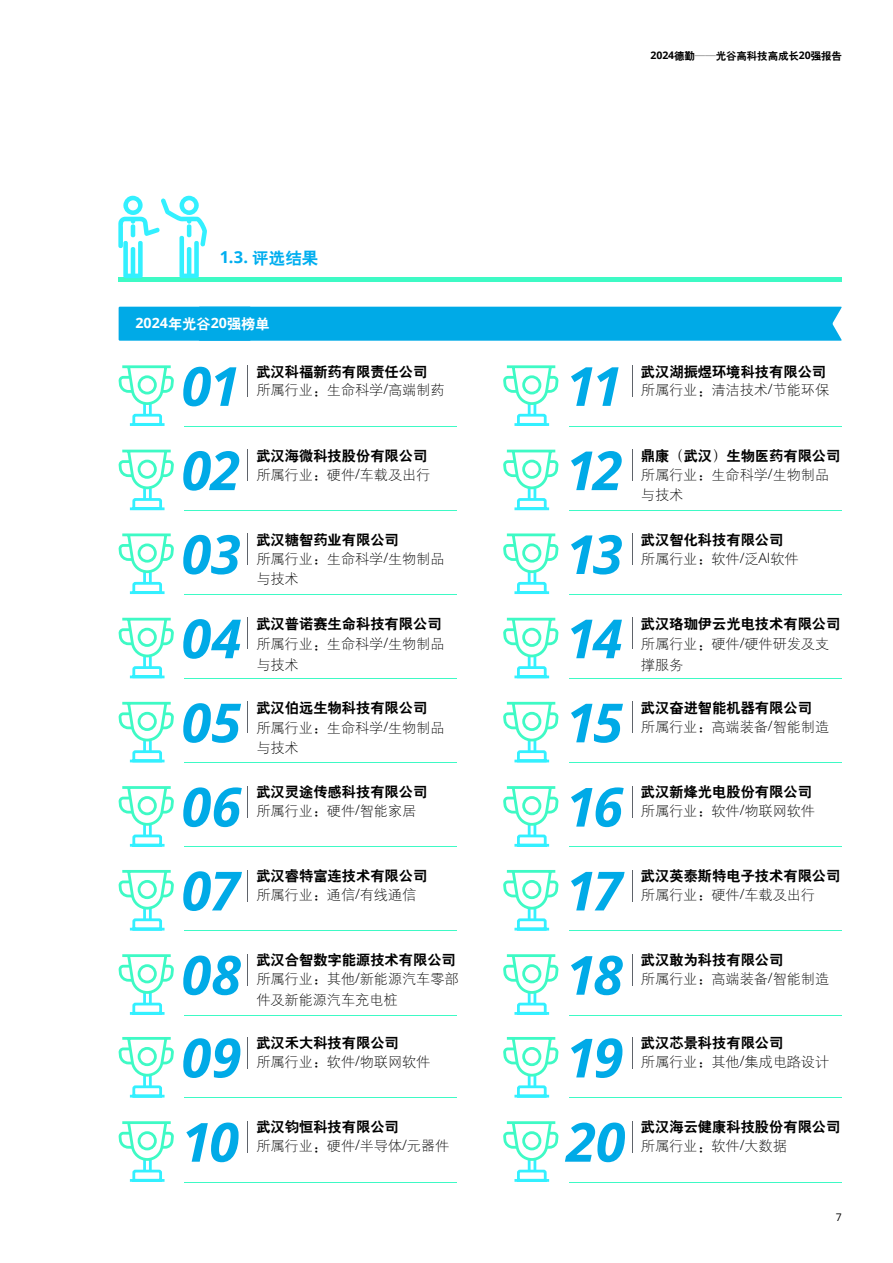
<style>
.page{position:relative;width:893px;height:1263px;background:#fff}
.page>*{position:absolute;margin:0;border:0;box-sizing:border-box;transform-origin:0 0}
.t1{font:italic 700 54px "Open Sans";letter-spacing:-.03em;color:#00aae7}
.t2{font:700 16.5px "Open Sans";color:#00aeef}
.t3{font:14.25px/20.2px "H Yg 1 gj";letter-spacing:-.01em;color:#000}
.t4{font:14.25px "H Yb 2 gj";color:#000}
.t5{font:700 14.25px "Open Sans";color:#fff}
.t6{font:10.5px "H Yb 2 gj";letter-spacing:-.01em;color:#000}
.t7{font:10.5px "Open Sans";color:#000}
.s1{font-family:"H Yb 2 gj";font-weight:400}
.s2{font-family:"Open Sans";font-weight:700}
.s3{font-family:"H Ya 6 gj"}
.s4{font-family:"Open Sans";font-weight:300}
</style>
<div class="page">
<div style="left:119px;top:307px;width:723px;height:34px;background:#00aae7"></div>
<hr style="left:118px;top:278px;width:724px;height:4px;background:#3efac5">
<svg style="left:118px;top:365px;width:56px;height:61px"></svg>
<svg style="left:503px;top:365px;width:56px;height:61px"></svg>
<svg style="left:118px;top:701px;width:56px;height:62px"></svg>
<svg style="left:503px;top:701px;width:56px;height:62px"></svg>
<svg style="left:118px;top:533px;width:56px;height:62px"></svg>
<svg style="left:503px;top:533px;width:56px;height:62px"></svg>
<svg style="left:118px;top:870px;width:56px;height:61px"></svg>
<svg style="left:503px;top:870px;width:56px;height:61px"></svg>
<svg style="left:118px;top:1037px;width:56px;height:61px"></svg>
<svg style="left:503px;top:1037px;width:56px;height:61px"></svg>
<svg style="left:118px;top:449px;width:56px;height:62px"></svg>
<svg style="left:503px;top:449px;width:56px;height:62px"></svg>
<svg style="left:118px;top:786px;width:56px;height:61px"></svg>
<svg style="left:503px;top:786px;width:56px;height:61px"></svg>
<svg style="left:118px;top:617px;width:56px;height:62px"></svg>
<svg style="left:503px;top:617px;width:56px;height:62px"></svg>
<svg style="left:118px;top:954px;width:56px;height:61px"></svg>
<svg style="left:503px;top:954px;width:56px;height:61px"></svg>
<svg style="left:118px;top:1121px;width:56px;height:61px"></svg>
<svg style="left:503px;top:1121px;width:56px;height:61px"></svg>
<hr style="left:185px;top:426px;width:272px;height:1px;background:#3efac5">
<hr style="left:569px;top:426px;width:272px;height:1px;background:#3efac5">
<hr style="left:185px;top:762px;width:272px;height:1px;background:#3efac5">
<hr style="left:569px;top:762px;width:272px;height:1px;background:#3efac5">
<hr style="left:185px;top:594px;width:272px;height:1px;background:#3efac5">
<hr style="left:569px;top:594px;width:272px;height:1px;background:#3efac5">
<hr style="left:185px;top:930px;width:272px;height:1px;background:#3efac5">
<hr style="left:569px;top:930px;width:272px;height:1px;background:#3efac5">
<hr style="left:185px;top:1097px;width:272px;height:1px;background:#3efac5">
<hr style="left:569px;top:1097px;width:272px;height:1px;background:#3efac5">
<hr style="left:185px;top:510px;width:272px;height:1px;background:#3efac5">
<hr style="left:569px;top:510px;width:272px;height:1px;background:#3efac5">
<hr style="left:185px;top:847px;width:272px;height:1px;background:#3efac5">
<hr style="left:569px;top:847px;width:272px;height:1px;background:#3efac5">
<hr style="left:185px;top:678px;width:272px;height:1px;background:#3efac5">
<hr style="left:569px;top:678px;width:272px;height:1px;background:#3efac5">
<hr style="left:185px;top:1015px;width:272px;height:1px;background:#3efac5">
<hr style="left:569px;top:1015px;width:272px;height:1px;background:#3efac5">
<hr style="left:185px;top:1182px;width:272px;height:1px;background:#3efac5">
<hr style="left:569px;top:1182px;width:272px;height:1px;background:#3efac5">
<hr style="left:247px;top:365px;width:1px;height:32px;background:#5f636a">
<hr style="left:632px;top:365px;width:1px;height:32px;background:#5f636a">
<hr style="left:247px;top:702px;width:1px;height:31px;background:#5f636a">
<hr style="left:632px;top:702px;width:1px;height:31px;background:#5f636a">
<hr style="left:247px;top:533px;width:1px;height:32px;background:#5f636a">
<hr style="left:632px;top:533px;width:1px;height:32px;background:#5f636a">
<hr style="left:247px;top:870px;width:1px;height:31px;background:#5f636a">
<hr style="left:632px;top:870px;width:1px;height:31px;background:#5f636a">
<hr style="left:247px;top:1037px;width:1px;height:31px;background:#5f636a">
<hr style="left:632px;top:1037px;width:1px;height:31px;background:#5f636a">
<hr style="left:247px;top:450px;width:1px;height:31px;background:#5f636a">
<hr style="left:632px;top:450px;width:1px;height:31px;background:#5f636a">
<hr style="left:247px;top:786px;width:1px;height:31px;background:#5f636a">
<hr style="left:632px;top:786px;width:1px;height:31px;background:#5f636a">
<hr style="left:247px;top:618px;width:1px;height:31px;background:#5f636a">
<hr style="left:632px;top:618px;width:1px;height:31px;background:#5f636a">
<hr style="left:247px;top:954px;width:1px;height:31px;background:#5f636a">
<hr style="left:632px;top:954px;width:1px;height:31px;background:#5f636a">
<hr style="left:247px;top:1121px;width:1px;height:31px;background:#5f636a">
<hr style="left:632px;top:1121px;width:1px;height:31px;background:#5f636a">
<svg style="left:118px;top:196px;width:89px;height:82px"></svg>
<p class="t2" style="left:220px;top:245px;width:100px">1.3. <span class="s1">评选结果</span></p>
<p class="t6" style="left:651px;top:51px;width:193px"><span class="s2">2024</span>德勤<span class="s3">——</span>光谷高科技高成长<span class="s2">20</span>强报告</p>
<p class="t5" style="left:135px;top:312px;width:136px">2024<span class="s1">年光谷</span>20<span class="s1">强榜单</span></p>
<p class="t4" style="left:256px;top:364px;width:172px">武汉科福新药有限责任公司</p>
<p class="t4" style="left:641px;top:364px;width:187px">武汉湖振煜环境科技有限公司</p>
<h1 class="t1" style="left:182px;top:348px;width:60px">01</h1>
<h1 class="t1" style="left:566px;top:348px;width:57px">11</h1>
<p class="t3" style="left:256px;top:380px;width:190px">所属行业<span class="s3">：</span>生命科学<span class="s4">/</span>高端制药</p>
<p class="t3" style="left:641px;top:380px;width:190px">所属行业<span class="s3">：</span>清洁技术<span class="s4">/</span>节能环保</p>
<p class="t4" style="left:256px;top:448px;width:173px">武汉海微科技股份有限公司</p>
<p class="t4" style="left:641px;top:448px;width:201px">鼎康<span class="s3">（</span>武汉<span class="s3">）</span>生物医药有限公司</p>
<h1 class="t1" style="left:182px;top:432px;width:60px">02</h1>
<h1 class="t1" style="left:566px;top:432px;width:58px">12</h1>
<p class="t3" style="left:256px;top:464px;width:176px">所属行业<span class="s3">：</span>硬件<span class="s4">/</span>车载及出行</p>
<p class="t3" style="left:641px;top:464px;width:190px">所属行业<span class="s3">：</span>生命科学<span class="s4">/</span>生物制品与技术</p>
<p class="t4" style="left:256px;top:532px;width:144px">武汉糖智药业有限公司</p>
<p class="t4" style="left:641px;top:532px;width:144px">武汉智化科技有限公司</p>
<h1 class="t1" style="left:182px;top:516px;width:60px">03</h1>
<h1 class="t1" style="left:566px;top:516px;width:58px">13</h1>
<p class="t3" style="left:256px;top:548px;width:190px">所属行业<span class="s3">：</span>生命科学<span class="s4">/</span>生物制品与技术</p>
<p class="t3" style="left:641px;top:548px;width:159px">所属行业<span class="s3">：</span>软件<span class="s4">/</span>泛<span class="s4">AI</span>软件</p>
<p class="t4" style="left:256px;top:616px;width:187px">武汉普诺赛生命科技有限公司</p>
<p class="t4" style="left:641px;top:616px;width:201px">武汉珞珈伊云光电技术有限公司</p>
<h1 class="t1" style="left:182px;top:600px;width:61px">04</h1>
<h1 class="t1" style="left:566px;top:600px;width:58px">14</h1>
<p class="t3" style="left:256px;top:634px;width:190px">所属行业<span class="s3">：</span>生命科学<span class="s4">/</span>生物制品与技术</p>
<p class="t3" style="left:641px;top:634px;width:190px">所属行业<span class="s3">：</span>硬件<span class="s4">/</span>硬件研发及支撑服务</p>
<p class="t4" style="left:256px;top:701px;width:173px">武汉伯远生物科技有限公司</p>
<p class="t4" style="left:641px;top:701px;width:172px">武汉奋进智能机器有限公司</p>
<h1 class="t1" style="left:182px;top:685px;width:61px">05</h1>
<h1 class="t1" style="left:566px;top:685px;width:58px">15</h1>
<p class="t3" style="left:256px;top:717px;width:190px">所属行业<span class="s3">：</span>生命科学<span class="s4">/</span>生物制品与技术</p>
<p class="t3" style="left:641px;top:716px;width:190px">所属行业<span class="s3">：</span>高端装备<span class="s4">/</span>智能制造</p>
<p class="t4" style="left:256px;top:785px;width:173px">武汉灵途传感科技有限公司</p>
<p class="t4" style="left:641px;top:785px;width:172px">武汉新烽光电股份有限公司</p>
<h1 class="t1" style="left:182px;top:769px;width:61px">06</h1>
<h1 class="t1" style="left:566px;top:769px;width:58px">16</h1>
<p class="t3" style="left:256px;top:801px;width:162px">所属行业<span class="s3">：</span>硬件<span class="s4">/</span>智能家居</p>
<p class="t3" style="left:641px;top:801px;width:176px">所属行业<span class="s3">：</span>软件<span class="s4">/</span>物联网软件</p>
<p class="t4" style="left:256px;top:869px;width:173px">武汉睿特富连技术有限公司</p>
<p class="t4" style="left:641px;top:869px;width:201px">武汉英泰斯特电子技术有限公司</p>
<h1 class="t1" style="left:182px;top:853px;width:60px">07</h1>
<h1 class="t1" style="left:566px;top:853px;width:58px">17</h1>
<p class="t3" style="left:256px;top:884px;width:162px">所属行业<span class="s3">：</span>通信<span class="s4">/</span>有线通信</p>
<p class="t3" style="left:641px;top:884px;width:176px">所属行业<span class="s3">：</span>硬件<span class="s4">/</span>车载及出行</p>
<p class="t4" style="left:256px;top:953px;width:201px">武汉合智数字能源技术有限公司</p>
<p class="t4" style="left:641px;top:953px;width:144px">武汉敢为科技有限公司</p>
<h1 class="t1" style="left:182px;top:937px;width:61px">08</h1>
<h1 class="t1" style="left:566px;top:937px;width:58px">18</h1>
<p class="t3" style="left:256px;top:969px;width:204px">所属行业<span class="s3">：</span>其他<span class="s4">/</span>新能源汽车零部件及新能源汽车充电桩</p>
<p class="t3" style="left:641px;top:969px;width:190px">所属行业<span class="s3">：</span>高端装备<span class="s4">/</span>智能制造</p>
<p class="t4" style="left:256px;top:1036px;width:144px">武汉禾大科技有限公司</p>
<p class="t4" style="left:641px;top:1036px;width:144px">武汉芯景科技有限公司</p>
<h1 class="t1" style="left:182px;top:1020px;width:61px">09</h1>
<h1 class="t1" style="left:566px;top:1020px;width:59px">19</h1>
<p class="t3" style="left:256px;top:1051px;width:176px">所属行业<span class="s3">：</span>软件<span class="s4">/</span>物联网软件</p>
<p class="t3" style="left:641px;top:1051px;width:190px">所属行业<span class="s3">：</span>其他<span class="s4">/</span>集成电路设计</p>
<p class="t4" style="left:256px;top:1120px;width:144px">武汉钧恒科技有限公司</p>
<p class="t4" style="left:641px;top:1120px;width:201px">武汉海云健康科技股份有限公司</p>
<h1 class="t1" style="left:182px;top:1104px;width:59px">10</h1>
<h1 class="t1" style="left:566px;top:1104px;width:61px">20</h1>
<p class="t3" style="left:256px;top:1136px;width:194px">所属行业<span class="s3">：</span>硬件<span class="s4">/</span>半导体<span class="s4">/</span>元器件</p>
<p class="t3" style="left:641px;top:1136px;width:147px">所属行业<span class="s3">：</span>软件<span class="s4">/</span>大数据</p>
<p class="t7" style="left:836px;top:1210px;width:8px">7</p>
</div>
